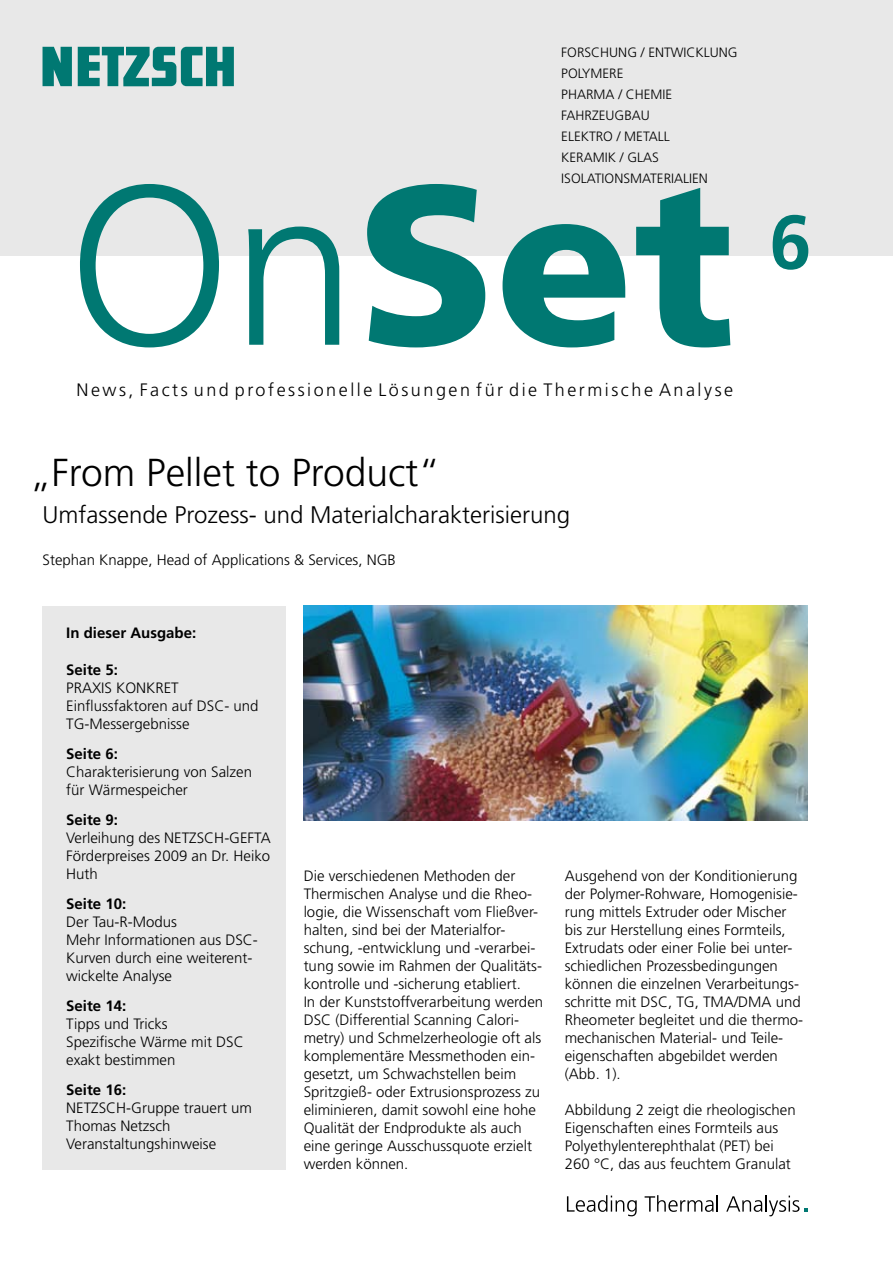
<style>
.page{position:relative;width:893px;height:1263px;background:#fff}
.page>*{position:absolute;margin:0;border:0;box-sizing:border-box;transform-origin:0 0}
.t1{font:900 226.5px "Frutiger";color:#007872}
.t2{font:700 76.05px "Frutiger";color:#007872}
.t3{font:300 39px "Frutiger";color:#000}
.t4{font:300 24px "Frutiger";color:#000}
.t5{font:300 18px "Frutiger";letter-spacing:.14em;color:#000}
.t6{font:300 15px/18px "Frutiger";color:#000}
.t7{font:700 15px "Frutiger";color:#000}
.t8{font:300 13.5px/21px "Frutiger";color:#000}
.s1{font-weight:300}
</style>
<div class="page">
<svg style="left:567px;top:1195px;width:70px;height:21px"></svg>
<svg style="left:645px;top:1195px;width:73px;height:17px"></svg>
<svg style="left:726px;top:1195px;width:82px;height:21px"></svg>
<div style="left:0;top:0;width:893px;height:255px;background:#e8e8e8"></div>
<svg style="left:43px;top:47px;width:191px;height:39px"></svg>
<div style="left:43px;top:606px;width:243px;height:563px;background:#e8e8e8"></div>
<img style="left:304px;top:606px;width:504px;height:215px">
<p class="t8" style="left:561px;top:42px;width:178px">FORSCHUNG / ENTWICKLUNG<br>POLYMERE<br>PHARMA / CHEMIE<br>FAHRZEUGBAU<br>ELEKTRO / METALL<br>KERAMIK / GLAS<br>isolationsmaterialien</p>
<h1 class="t1" style="left:68px;top:129px;width:668px"><span class="s1">On</span>Set</h1>
<p class="t5" style="left:77px;top:380px;width:658px">News, Facts und professionelle Lösungen für die Thermische Analyse</p>
<h3 class="t3" style="left:30px;top:450px;width:412px">„From Pellet to Product“</h3>
<h3 class="t4" style="left:43px;top:501px;width:529px">Umfassende Prozess- und Materialcharakterisierung</h3>
<p class="t6" style="left:43px;top:551px;width:355px">Stephan Knappe, Head of Applications &amp; Services, NGB</p>
<h2 class="t2" style="left:769px;top:198px;width:44px">6</h2>
<p class="t7" style="left:66px;top:624px;width:132px">In dieser Ausgabe:</p>
<p class="t7" style="left:66px;top:660px;width:53px">Seite 5:</p>
<p class="t6" style="left:66px;top:678px;width:194px">PRAXIS KONKRET<br>Einflussfaktoren auf DSC- und<br>TG-Messergebnisse</p>
<p class="t7" style="left:66px;top:744px;width:53px">Seite 6:</p>
<p class="t6" style="left:66px;top:762px;width:187px">Charakterisierung von Salzen für Wärmespeicher</p>
<p class="t7" style="left:66px;top:810px;width:53px">Seite 9:</p>
<p class="t6" style="left:66px;top:828px;width:206px;text-align:justify">Verleihung des NETZSCH-GEFTA Förderpreises 2009 an Dr. Heiko Huth</p>
<p class="t7" style="left:66px;top:894px;width:62px">Seite 10:</p>
<p class="t6" style="left:66px;top:912px;width:193px">Der Tau-R-Modus<br>Mehr Informationen aus DSC-<br>Kurven durch eine weiterent&shy;wickelte Analyse</p>
<p class="t7" style="left:66px;top:996px;width:62px">Seite 14:</p>
<p class="t6" style="left:66px;top:1014px;width:179px">Tipps und Tricks<br>Spezifische Wärme mit DSC exakt bestimmen</p>
<p class="t7" style="left:66px;top:1080px;width:62px">Seite 16:</p>
<p class="t6" style="left:66px;top:1098px;width:187px">NETZSCH-Gruppe trauert um<br>Thomas Netzsch<br>Veranstaltungshinweise</p>
<p class="t6" style="left:304px;top:867px;width:241px">Die verschiedenen Methoden der Thermischen Analyse und die Rheo&shy;logie, die Wissenschaft vom Fließver&shy;halten, sind bei der Materialfor&shy;schung, -entwicklung und -verarbei&shy;tung sowie im Rahmen der Qualitäts&shy;kontrolle und -sicherung etabliert.<br>In der Kunststoffverarbeitung werden DSC (Differential Scanning Calori&shy;metry) und Schmelzerheologie oft als komplementäre Messmethoden ein&shy;gesetzt, um Schwachstellen beim Spritzgieß- oder Extrusionsprozess zu eliminieren, damit sowohl eine hohe Qualität der Endprodukte als auch eine geringe Ausschussquote erzielt werden können.</p>
<p class="t6" style="left:565px;top:867px;width:240px">Ausgehend von der Konditionierung der Polymer-Rohware, Homogenisie&shy;rung mittels Extruder oder Mischer bis zur Herstellung eines Formteils, Extrudats oder einer Folie bei unter&shy;schiedlichen Prozessbedingungen können die einzelnen Verarbeitungs&shy;schritte mit DSC, TG, TMA/DMA und Rheometer begleitet und die thermo&shy;mechanischen Material- und Teile&shy;eigenschaften abgebildet werden (Abb. 1).</p>
<p class="t6" style="left:565px;top:1101px;width:232px">Abbildung 2 zeigt die rheologischen Eigenschaften eines Formteils aus Polyethylenterephthalat (PET) bei 260 °C, das aus feuchtem Granulat</p>
</div>
